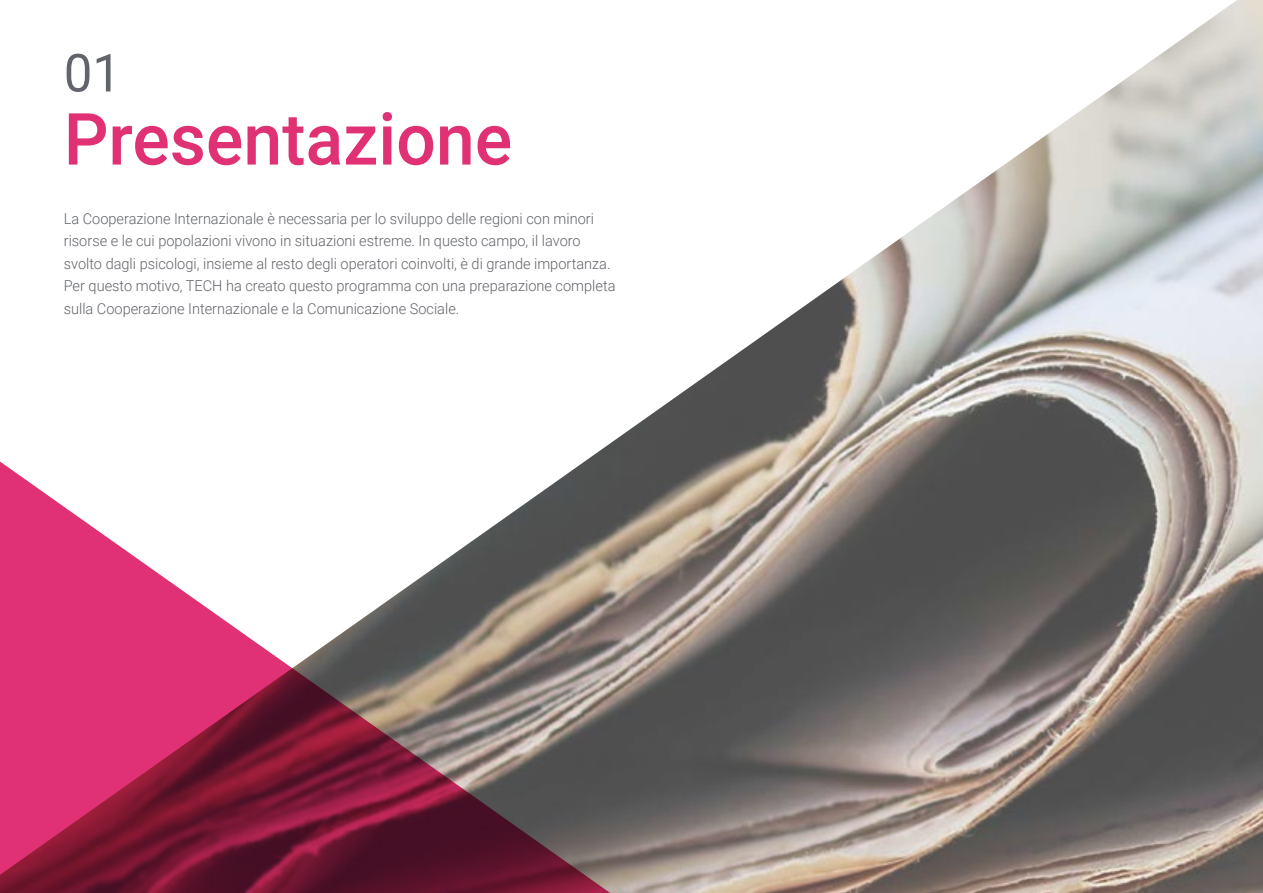
<style>
.page{position:relative;width:1263px;height:893px;background:#fff}
.page>*{position:absolute;margin:0;border:0;box-sizing:border-box;transform-origin:0 0}
.t1{font:500 72px "Roboto";color:#df3174}
.t2{font:52.5px "Roboto";color:#61646a}
.t3{font:300 15px/22.5px "Roboto";color:#61646a}
</style>
<div class="page">
<img style="left:606px;top:0;width:657px;height:893px">
<svg style="left:0;top:446px;width:640px;height:447px"></svg>
<h2 class="t2" style="left:64px;top:36px;width:59px">01</h2>
<h1 class="t1" style="left:64px;top:89px;width:450px">Presentazione</h1>
<p class="t3" style="left:64px;top:207px;width:553px">La Cooperazione Internazionale è necessaria per lo sviluppo delle regioni con minori risorse e le cui popolazioni vivono in situazioni estreme. In questo campo, il lavoro svolto dagli psicologi, insieme al resto degli operatori coinvolti, è di grande importanza.<br>Per questo motivo, TECH ha creato questo programma con una preparazione completa sulla Cooperazione Internazionale e la Comunicazione Sociale.</p>
</div>
